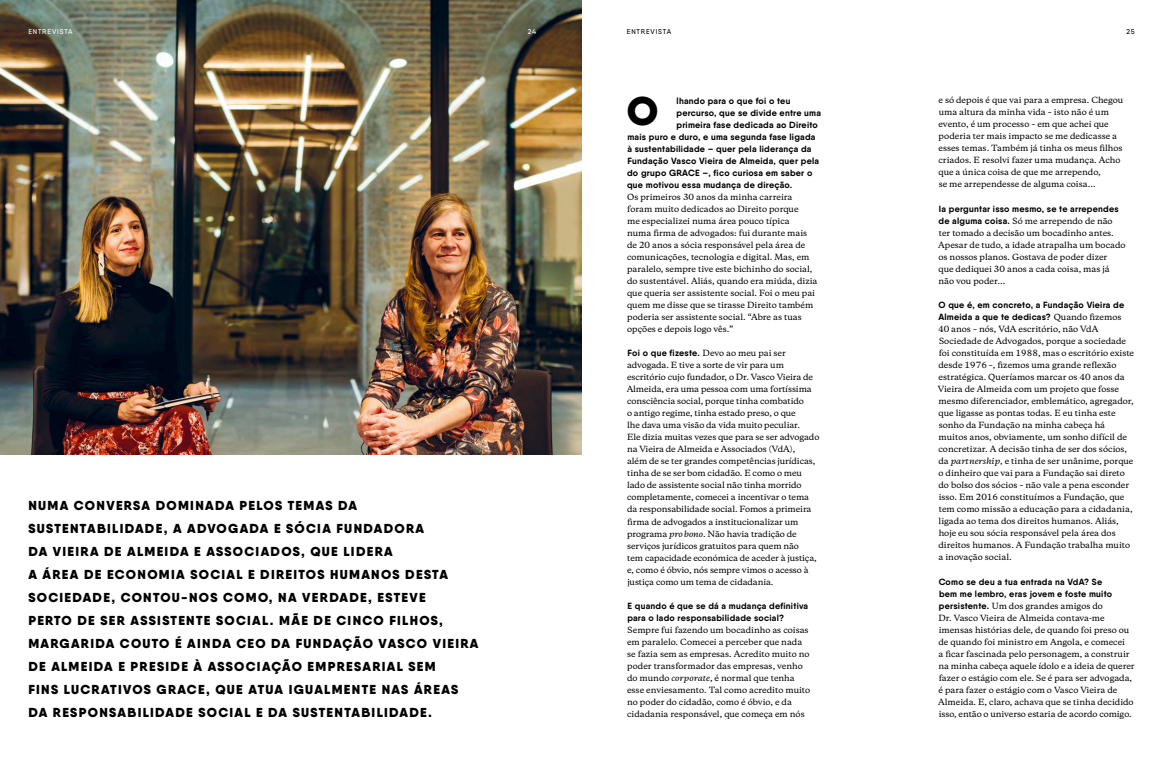
<style>
.page{position:relative;width:1163px;height:780px;background:#fff}
.page>*{position:absolute;margin:0;border:0;box-sizing:border-box;transform-origin:0 0}
.t1{font:900 40px "Qanelas Soft";color:#000}
.t2{font:900 13px/23px "Qanelas Soft";letter-spacing:.1em;color:#000}
.t3{font:700 9px/12px "Qanelas Soft";letter-spacing:.025em;color:#000}
.t4{font:500 8px/12px "Copernicus";color:#000}
.t5{font:500 7px "Qanelas Soft";letter-spacing:.115em;color:#fff}
.t6{font:500 7px "Qanelas Soft";letter-spacing:.115em;color:#000}
.s1{font-family:"Copernicus";font-weight:500;font-size:8px}
.s2{font-style:italic}
.s3{font-family:"Qanelas Soft";font-weight:700;font-size:9px}
</style>
<div class="page">
<img style="left:0;top:0;width:581px;height:454px">
<p class="t5" style="left:28px;top:27px;width:46px">ENTREVISTA</p>
<p class="t5" style="left:528px;top:27px;width:10px">24</p>
<p class="t6" style="left:626px;top:27px;width:46px">ENTREVISTA</p>
<p class="t6" style="left:1126px;top:27px;width:10px">25</p>
<p class="t2" style="left:28px;top:493px;width:451px">NUMA CONVERSA DOMINADA PELOS TEMAS DA SUSTENTABILIDADE, A ADVOGADA E SÓCIA FUNDADORA<br>DA VIEIRA DE ALMEIDA E ASSOCIADOS, QUE LIDERA<br>A ÁREA DE ECONOMIA SOCIAL E DIREITOS HUMANOS DESTA SOCIEDADE, CONTOU-NOS COMO, NA VERDADE, ESTEVE<br>PERTO DE SER ASSISTENTE SOCIAL. MÃE DE CINCO FILHOS, MARGARIDA COUTO É AINDA CEO DA FUNDAÇÃO VASCO VIEIRA DE ALMEIDA E PRESIDE À ASSOCIAÇÃO EMPRESARIAL SEM<br>FINS LUCRATIVOS GRACE, QUE ATUA IGUALMENTE NAS ÁREAS DA RESPONSABILIDADE SOCIAL E DA SUSTENTABILIDADE.</p>
<h1 class="t1" style="left:626px;top:85px;width:33px">O</h1>
<p class="t3" style="left:676px;top:94px;width:115px">lhando para o que foi o teu</p>
<p class="t3" style="left:676px;top:106px;width:146px">percurso, que se divide entre uma</p>
<p class="t3" style="left:676px;top:118px;width:143px">primeira fase dedicada ao Direito</p>
<p class="t3" style="left:627px;top:130px;width:189px">mais puro e duro, e uma segunda fase ligada</p>
<p class="t3" style="left:627px;top:142px;width:186px">à sustentabilidade – quer pela liderança da</p>
<p class="t3" style="left:627px;top:154px;width:193px">Fundação Vasco Vieira de Almeida, quer pela</p>
<p class="t3" style="left:627px;top:166px;width:187px">do grupo GRACE –, fico curiosa em saber o</p>
<p class="t3" style="left:627px;top:178px;width:167px">que motivou essa mudança de direção.</p>
<p class="t4" style="left:627px;top:190px;width:192px">Os primeiros 30 anos da minha carreira foram muito dedicados ao Direito porque<br>me especializei numa área pouco típica<br>numa firma de advogados: fui durante mais de 20 anos a sócia responsável pela área de comunicações, tecnologia e digital. Mas, em paralelo, sempre tive este bichinho do social, do sustentável. Aliás, quando era miúda, dizia que queria ser assistente social. Foi o meu pai quem me disse que se tirasse Direito também poderia ser assistente social. “Abre as tuas opções e depois logo vês.”</p>
<p class="t3" style="left:627px;top:347px;width:160px">Foi o que fizeste. <span class="s1">Devo ao meu pai ser</span></p>
<p class="t4" style="left:626px;top:358px;width:194px">advogada. E tive a sorte de vir para um escritório cujo fundador, o Dr. Vasco Vieira de Almeida, era uma pessoa com uma fortíssima consciência social, porque tinha combatido<br>o antigo regime, tinha estado preso, o que<br>lhe dava uma visão da vida muito peculiar.<br>Ele dizia muitas vezes que para se ser advogado na Vieira de Almeida e Associados (VdA),<br>além de se ter grandes competências jurídicas, tinha de se ser bom cidadão. E como o meu lado de assistente social não tinha morrido completamente, comecei a incentivar o tema da responsabilidade social. Fomos a primeira firma de advogados a institucionalizar um programa <span class="s2">pro bono</span>. Não havia tradição de serviços jurídicos gratuitos para quem não<br>tem capacidade económica de aceder à justiça, e, como é óbvio, nós sempre vimos o acesso à justiça como um tema de cidadania.</p>
<p class="t3" style="left:627px;top:599px;width:182px">E quando é que se dá a mudança definitiva para o lado responsabilidade social?</p>
<p class="t4" style="left:627px;top:623px;width:185px">Sempre fui fazendo um bocadinho as coisas em paralelo. Comecei a perceber que nada se fazia sem as empresas. Acredito muito no poder transformador das empresas, venho do mundo <span class="s2">corporate</span>, é normal que tenha esse enviesamento. Tal como acredito muito no poder do cidadão, como é óbvio, e da cidadania responsável, que começa em nós</p>
<p class="t4" style="left:938px;top:93px;width:186px">e só depois é que vai para a empresa. Chegou uma altura da minha vida – isto não é um evento, é um processo – em que achei que poderia ter mais impacto se me dedicasse a esses temas. Também já tinha os meus filhos criados. E resolvi fazer uma mudança. Acho que a única coisa de que me arrependo,<br>se me arrependesse de alguma coisa…</p>
<p class="t3" style="left:938px;top:202px;width:181px">Ia perguntar isso mesmo, se te arrependes</p>
<p class="t4" style="left:938px;top:214px;width:189px"><span class="s3">de alguma coisa.</span> Só me arrependo de não ter tomado a decisão um bocadinho antes.<br>Apesar de tudo, a idade atrapalha um bocado os nossos planos. Gostava de poder dizer<br>que dediquei 30 anos a cada coisa, mas já não vou poder…</p>
<p class="t3" style="left:938px;top:298px;width:187px">O que é, em concreto, a Fundação Vieira de<br>Almeida a que te dedicas? <span class="s1">Quando fizemos</span></p>
<p class="t4" style="left:937px;top:322px;width:198px">40 anos – nós, VdA escritório, não VdA Sociedade de Advogados, porque a sociedade foi constituída em 1988, mas o escritório existe desde 1976 –, fizemos uma grande reflexão estratégica. Queríamos marcar os 40 anos da Vieira de Almeida com um projeto que fosse mesmo diferenciador, emblemático, agregador, que ligasse as pontas todas. E eu tinha este sonho da Fundação na minha cabeça há muitos anos, obviamente, um sonho difícil de concretizar. A decisão tinha de ser dos sócios, da <span class="s2">partnership</span>, e tinha de ser unânime, porque o dinheiro que vai para a Fundação sai direto do bolso dos sócios – não vale a pena esconder isso. Em 2016 constituímos a Fundação, que tem como missão a educação para a cidadania, ligada ao tema dos direitos humanos. Aliás, hoje eu sou sócia responsável pela área dos direitos humanos. A Fundação trabalha muito a inovação social.</p>
<p class="t3" style="left:938px;top:575px;width:175px">Como se deu a tua entrada na VdA? Se bem me lembro, eras jovem e foste muito</p>
<p class="t4" style="left:938px;top:599px;width:198px"><span class="s3">persistente.</span> Um dos grandes amigos do<br>Dr. Vasco Vieira de Almeida contava-me imensas histórias dele, de quando foi preso ou de quando foi ministro em Angola, e comecei<br>a ficar fascinada pelo personagem, a construir na minha cabeça aquele ídolo e a ideia de querer fazer o estágio com ele. Se é para ser advogada, é para fazer o estágio com o Vasco Vieira de Almeida. E, claro, achava que se tinha decidido isso, então o universo estaria de acordo comigo.</p>
</div>
